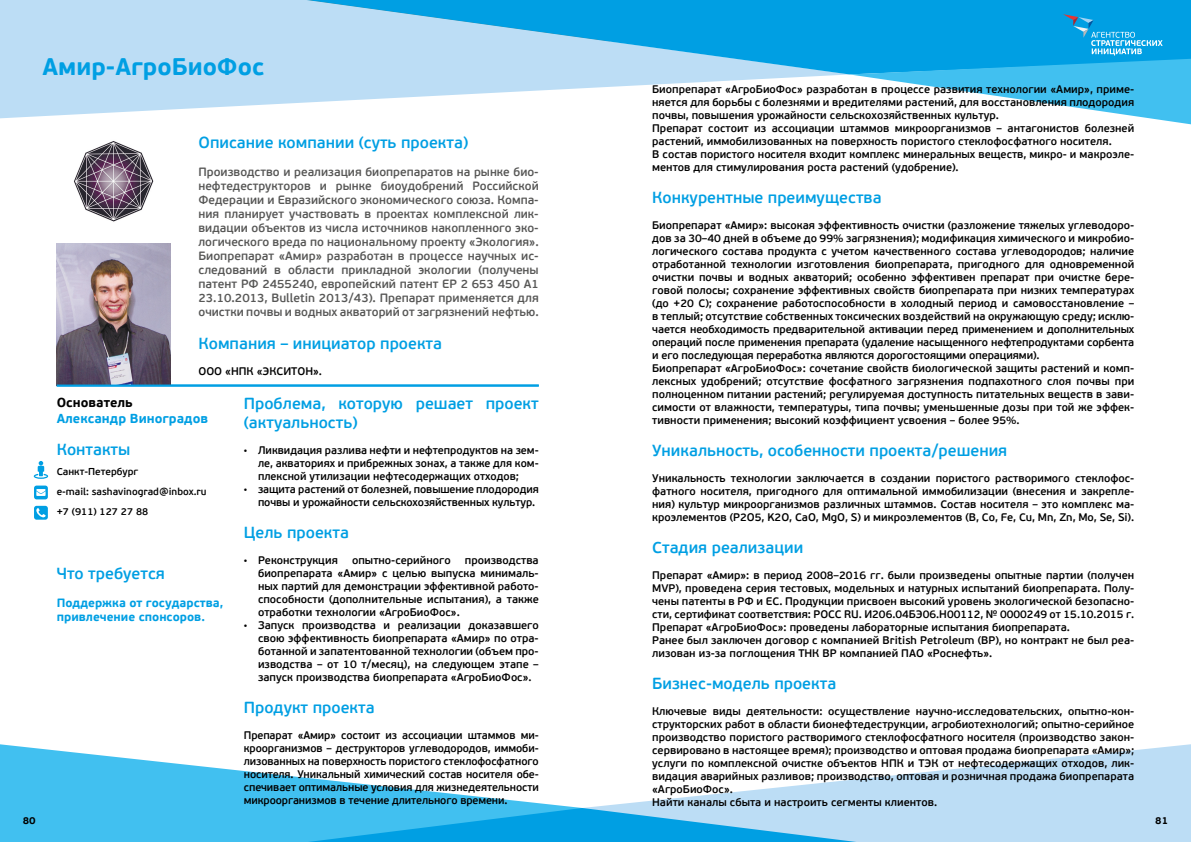
<style>
.page{position:relative;width:1191px;height:842px;background:#fff}
.page>*{position:absolute;margin:0;border:0;box-sizing:border-box;transform-origin:0 0}
.t1{font:700 24px "PF Beau Sans Pro";color:#009fe3}
.t2{font:600 16px/19px "PF Beau Sans Pro";color:#009fe3}
.t3{font:700 13px "PF Beau Sans Pro";color:#009fe3}
.t4{font:700 13px "PF Beau Sans Pro";color:#000}
.t5{font:600 12px/14px "PF Beau Sans Pro";color:#575756;text-align:justify}
.t6{font:700 12px/14px "PF Beau Sans Pro";color:#009fe3}
.t7{font:600 11px/13px "PF Beau Sans Pro";color:#000;text-align:justify}
.t8{font:600 10px/20px "PF Beau Sans Pro";color:#000}
.t9{font:700 10px "PF Beau Sans Pro";color:#000}
.s1{font-family:"Times New Roman";font-weight:400;font-size:10px}
</style>
<div class="page">
<svg style="left:0;top:744px;width:582px;height:98px;fill:#41c0f0"></svg>
<svg style="left:0;top:0;width:849px;height:119px;fill:#bcddf5"></svg>
<svg style="left:203px;top:0;width:988px;height:74px;background:#63bfec"></svg>
<svg style="left:583px;top:744px;width:608px;height:98px;fill:#bcddf5"></svg>
<svg style="left:194px;top:808px;width:776px;height:34px;background:#51bded"></svg>
<svg style="left:849px;top:14px;width:342px;height:111px"></svg>
<img style="left:57px;top:244px;width:113px;height:141px">
<img style="left:74px;top:141px;width:80px;height:81px">
<svg style="left:34px;top:506px;width:14px;height:14px"></svg>
<svg style="left:34px;top:486px;width:14px;height:13px"></svg>
<svg style="left:34px;top:461px;width:14px;height:18px"></svg>
<hr style="left:57px;top:385px;width:482px;height:2px;background:#009fe3">
<h1 class="t1" style="left:43px;top:51px;width:223px">Амир-АгроБиоФос</h1>
<h2 class="t2" style="left:198px;top:133px;width:271px">Описание компании (суть проекта)</h2>
<p class="t5" style="left:198px;top:165px;width:342px">Производство и реализация биопрепаратов на рынке био&shy;нефтедеструкторов и рынке биоудобрений Российской Федерации и Евразийского экономического союза. Компа&shy;ния планирует участвовать в проектах комплексной лик&shy;видации объектов из числа источников накопленного эко&shy;логического вреда по национальному проекту «Экология».<br>Биопрепарат «Амир» разработан в процессе научных ис&shy;следований в области прикладной экологии (получены патент РФ 2455240, европейский патент ЕР 2 653 450 А1<br>23.10.2013, Bulletin 2013/43). Препарат применяется для очистки почвы и водных акваторий от загрязнений нефтью.</p>
<h2 class="t2" style="left:198px;top:334px;width:245px">Компания – инициатор проекта</h2>
<p class="t7" style="left:198px;top:365px;width:125px">ООО «НПК «ЭКСИТОН».</p>
<h2 class="t2" style="left:244px;top:394px;width:296px">Проблема, которую решает проект (актуальность)</h2>
<p class="t7" style="left:258px;top:444px;width:282px;text-indent:-14px"><span class="s1">•</span> Ликвидация разлива нефти и нефтепродуктов на зем&shy;ле, акваториях и прибрежных зонах, а также для ком&shy;плексной утилизации нефтесодержащих отходов;</p>
<p class="t7" style="left:258px;top:483px;width:282px;text-indent:-14px"><span class="s1">•</span> защита растений от болезней, повышение плодородия почвы и урожайности сельскохозяйственных культур.</p>
<h2 class="t2" style="left:244px;top:523px;width:107px">Цель проекта</h2>
<p class="t7" style="left:244px;top:554px;width:95px"><span class="s1">•</span> Реконструкция</p>
<p class="t7" style="left:352px;top:554px;width:100px">опытно-серийного</p>
<p class="t4" style="left:57px;top:394px;width:78px">Основатель</p>
<p class="t3" style="left:57px;top:410px;width:153px">Александр Виноградов</p>
<h2 class="t2" style="left:57px;top:440px;width:75px">Контакты</h2>
<p class="t8" style="left:57px;top:461px;width:151px">Санкт-Петербург<br>e-mail: sashavinograd@inbox.ru +7 (911) 127 27 88</p>
<p class="t7" style="left:258px;top:554px;width:282px;text-indent:207px">производства биопрепарата «Амир» с целью выпуска минималь&shy;ных партий для демонстрации эффективной работо&shy;способности (дополнительные испытания), а также отработки технологии «АгроБиоФос».</p>
<p class="t7" style="left:258px;top:619px;width:282px;text-indent:-14px"><span class="s1">•</span> Запуск производства и реализации доказавшего свою эффективность биопрепарата «Амир» по отра&shy;ботанной и запатентованной технологии (объем про&shy;изводства – от 10 т/месяц), на следующем этапе – запуск производства биопрепарата «АгроБиоФос».</p>
<h2 class="t2" style="left:244px;top:698px;width:132px">Продукт проекта</h2>
<p class="t7" style="left:244px;top:729px;width:296px">Препарат «Амир» состоит из ассоциации штаммов ми&shy;кроорганизмов – деструкторов углеводородов, иммоби&shy;лизованных на поверхность пористого стеклофосфатного носителя. Уникальный химический состав носителя обе&shy;спечивает оптимальные условия для жизнедеятельности микроорганизмов в течение длительного времени.</p>
<h2 class="t2" style="left:57px;top:564px;width:110px">Что требуется</h2>
<p class="t6" style="left:57px;top:596px;width:168px">Поддержка от государства, привлечение спонсоров.</p>
<p class="t7" style="left:652px;top:83px;width:483px;text-align:left">Биопрепарат «АгроБиоФос» разработан в процессе развития технологии «Амир», приме&shy;няется для борьбы с болезнями и вредителями растений, для восстановления плодородия почвы, повышения урожайности сельскохозяйственных культур.<br>Препарат состоит из ассоциации штаммов микроорганизмов – антагонистов болезней растений, иммобилизованных на поверхность пористого стеклофосфатного носителя.<br>В состав пористого носителя входит комплекс минеральных веществ, микро- и макроэле&shy;ментов для стимулирования роста растений (удобрение).</p>
<h2 class="t2" style="left:652px;top:189px;width:231px">Конкурентные преимущества</h2>
<p class="t7" style="left:652px;top:219px;width:483px;text-align:left">Биопрепарат «Амир»: высокая эффективность очистки (разложение тяжелых углеводоро&shy;дов за 30–40 дней в объеме до 99% загрязнения); модификация химического и микробио&shy;логического состава продукта с учетом качественного состава углеводородов; наличие отработанной технологии изготовления биопрепарата, пригодного для одновременной очистки почвы и водных акваторий; особенно эффективен препарат при очистке бере&shy;говой полосы; сохранение эффективных свойств биопрепарата при низких температурах (до +20 С); сохранение работоспособности в холодный период и самовосстановление – в теплый; отсутствие собственных токсических воздействий на окружающую среду; исклю&shy;чается необходимость предварительной активации перед применением и дополнительных операций после применения препарата (удаление насыщенного нефтепродуктами сорбента и его последующая переработка являются дорогостоящими операциями).<br>Биопрепарат «АгроБиоФос»: сочетание свойств биологической защиты растений и комп&shy;лексных удобрений; отсутствие фосфатного загрязнения подпахотного слоя почвы при полноценном питании растений; регулируемая доступность питательных веществ в зави&shy;симости от влажности‚ температуры, типа почвы; уменьшенные дозы при той же эффек&shy;тивности применения; высокий коэффициент усвоения – более 95%.</p>
<h2 class="t2" style="left:652px;top:442px;width:356px">Уникальность, особенности проекта/решения</h2>
<p class="t7" style="left:652px;top:472px;width:483px">Уникальность технологии заключается в создании пористого растворимого стеклофос&shy;фатного носителя, пригодного для оптимальной иммобилизации (внесения и закрепле&shy;ния) культур микроорганизмов различных штаммов. Состав носителя – это комплекс ма&shy;кроэлементов (P2O5, K2O, CaO, MgO, S) и микроэлементов (B, Co, Fe, Cu, Mn, Zn, Mo, Se, Si).</p>
<h2 class="t2" style="left:652px;top:539px;width:153px">Стадия реализации</h2>
<p class="t7" style="left:652px;top:569px;width:483px;text-align:left">Препарат «Амир»: в период 2008–2016 гг. были произведены опытные партии (получен MVP), проведена серия тестовых, модельных и натурных испытаний биопрепарата. Полу&shy;чены патенты в РФ и ЕС. Продукции присвоен высокий уровень экологической безопасно&shy;сти, сертификат соответствия: РОСС RU. И206.04БЭ06.Н00112, № 0000249 от 15.10.2015 г.<br>Препарат «АгроБиоФос»: проведены лабораторные испытания биопрепарата.<br>Ранее был заключен договор с компанией British Petroleum (BP), но контракт не был реа&shy;лизован из-за поглощения ТНК BP компанией ПАО «Роснефть».</p>
<h2 class="t2" style="left:652px;top:675px;width:185px">Бизнес-модель проекта</h2>
<p class="t7" style="left:652px;top:705px;width:483px;text-align:left">Ключевые виды деятельности: осуществление научно-исследовательских, опытно-кон&shy;структорских работ в области бионефтедеструкции, агробиотехнологий; опытно-серийное производство пористого растворимого стеклофосфатного носителя (производство закон&shy;сервировано в настоящее время); производство и оптовая продажа биопрепарата «Амир»; услуги по комплексной очистке объектов НПК и ТЭК от нефтесодержащих отходов, лик&shy;видация аварийных разливов; производство, оптовая и розничная продажа биопрепарата «АгроБиоФос».<br>Найти каналы сбыта и настроить сегменты клиентов.</p>
<p class="t9" style="left:23px;top:814px;width:15px">80</p>
<p class="t9" style="left:1155px;top:814px;width:15px">81</p>
</div>
